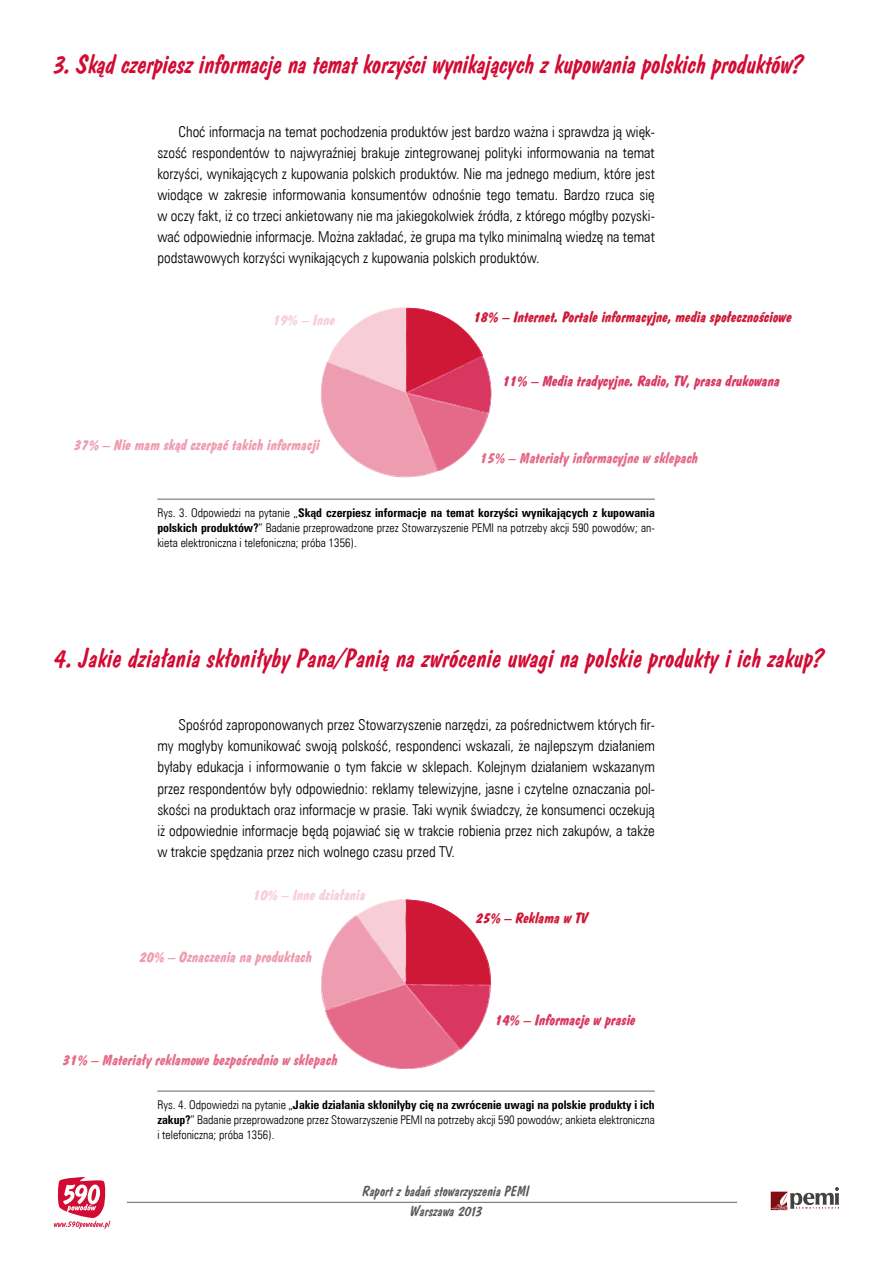
<style>
.page{position:relative;width:893px;height:1263px;background:#fff}
.page>*{position:absolute;margin:0;border:0;box-sizing:border-box;transform-origin:0 0}
.t1{font:27px "Dom Diagonal EU";letter-spacing:-.01em;color:#d10b34}
.t2{font:15px/21px "Zurich Lt Cn EU";color:#000;text-align:justify}
.t3{font:700 15px "Dom Diagonal EU";color:#e56a89}
.t4{font:700 15px "Dom Diagonal EU";color:#cf1835}
.t5{font:700 15px "Dom Diagonal EU";color:#d9375f}
.t6{font:700 15px "Dom Diagonal EU";color:#ee9cb0}
.t7{font:15px/20px "Dom Diagonal EU";color:#56575b;text-align:center}
.t8{font:700 15px "Dom Diagonal EU";color:#f7ced8}
.t9{font:12px/15px "Zurich Lt Cn EU";color:#000}
.t10{font:700 12px "Zurich Cn EU";color:#000}
.s1{font-family:"Zurich Lt Cn EU";font-weight:400}
.s2{font-family:"Zurich Cn EU";font-weight:700}
</style>
<div class="page">
<svg style="left:771px;top:1187px;width:68px;height:23px"></svg>
<hr style="left:127px;top:1202px;width:610px;height:1px;background:#636467">
<svg style="left:54px;top:1177px;width:56px;height:52px"></svg>
<hr style="left:157px;top:499px;width:498px;height:1px;background:#636467">
<hr style="left:157px;top:1091px;width:498px;height:1px;background:#636467">
<svg style="left:320px;top:307px;width:172px;height:170px"></svg>
<svg style="left:321px;top:899px;width:171px;height:170px"></svg>
<h1 class="t1" style="left:54px;top:47px;width:751px">3. Skąd czerpiesz informacje na temat korzyści wynikających z kupowania polskich produktów?</h1>
<p class="t2" style="left:157px;top:121px;width:499px;text-indent:21px">Choć informacja na temat pochodzenia produktów jest bardzo ważna i sprawdza ją więk&shy;szość respondentów to najwyraźniej brakuje zintegrowanej polityki informowania na temat korzyści, wynikających z kupowania polskich produktów. Nie ma jednego medium, które jest wiodące w zakresie informowania konsumentów odnośnie tego tematu. Bardzo rzuca się w oczy fakt, iż co trzeci ankietowany nie ma jakiegokolwiek źródła, z którego mógłby pozyski&shy;wać odpowiednie informacje. Można zakładać, że grupa ma tylko minimalną wiedzę na temat podstawowych korzyści wynikających z kupowania polskich produktów.</p>
<p class="t8" style="left:273px;top:311px;width:64px">19% – Inne</p>
<p class="t6" style="left:75px;top:435px;width:247px">37% – Nie mam skąd czerpać takich informacji</p>
<p class="t4" style="left:474px;top:308px;width:320px">18% – Internet. Portale informacyjne, media społecznościowe</p>
<p class="t5" style="left:503px;top:372px;width:279px">11% – Media tradycyjne. Radio, TV, prasa drukowana</p>
<p class="t3" style="left:480px;top:449px;width:220px">15% – Materiały informacyjne w sklepach</p>
<p class="t10" style="left:157px;top:505px;width:499px"><span class="s1">Rys. 3. Odpowiedzi na pytanie „</span>Skąd czerpiesz informacje na temat korzyści wynikających z kupowania</p>
<p class="t9" style="left:157px;top:520px;width:499px"><span class="s2">polskich produktów?</span>” Badanie przeprowadzone przez Stowarzyszenie Pemi na potrzeby akcji 590 powodów; an&shy;kieta elektroniczna i telefoniczna; próba 1356).</p>
<h1 class="t1" style="left:54px;top:641px;width:772px">4. Jakie działania skłoniłyby Pana/Panią na zwrócenie uwagi na polskie produkty i ich zakup?</h1>
<p class="t2" style="left:157px;top:714px;width:499px;text-indent:21px">Spośród zaproponowanych przez Stowarzyszenie narzędzi, za pośrednictwem których fir&shy;my mogłyby komunikować swoją polskość, respondenci wskazali, że najlepszym działaniem byłaby edukacja i informowanie o tym fakcie w sklepach. Kolejnym działaniem wskazanym przez respondentów były odpowiednio: reklamy telewizyjne, jasne i czytelne oznaczania pol&shy;skości na produktach oraz informacje w prasie. Taki wynik świadczy, że konsumenci oczekują iż odpowiednie informacje będą pojawiać się w trakcie robienia przez nich zakupów, a także w trakcie spędzania przez nich wolnego czasu przed TV.</p>
<p class="t8" style="left:253px;top:886px;width:114px">10% – Inne działania</p>
<p class="t6" style="left:140px;top:948px;width:174px">20% – Oznaczenia na produktach</p>
<p class="t3" style="left:63px;top:1051px;width:276px">31% – Materiały reklamowe bezpośrednio w sklepach</p>
<p class="t4" style="left:476px;top:909px;width:114px">25% – Reklama w TV</p>
<p class="t5" style="left:495px;top:1011px;width:142px">14% – Informacje w prasie</p>
<p class="t10" style="left:157px;top:1097px;width:499px"><span class="s1">Rys. 4. Odpowiedzi na pytanie „</span>Jakie działania skłoniłyby cię na zwrócenie uwagi na polskie produkty i ich</p>
<p class="t9" style="left:157px;top:1112px;width:499px"><span class="s2">zakup?</span>” Badanie przeprowadzone przez Stowarzyszenie Pemi na potrzeby akcji 590 powodów; ankieta elektroniczna i telefoniczna; próba 1356).</p>
<p class="t7" style="left:363px;top:1181px;width:169px">Raport z badań stowarzyszenia PEMI<br>Warszawa 2013</p>
</div>
